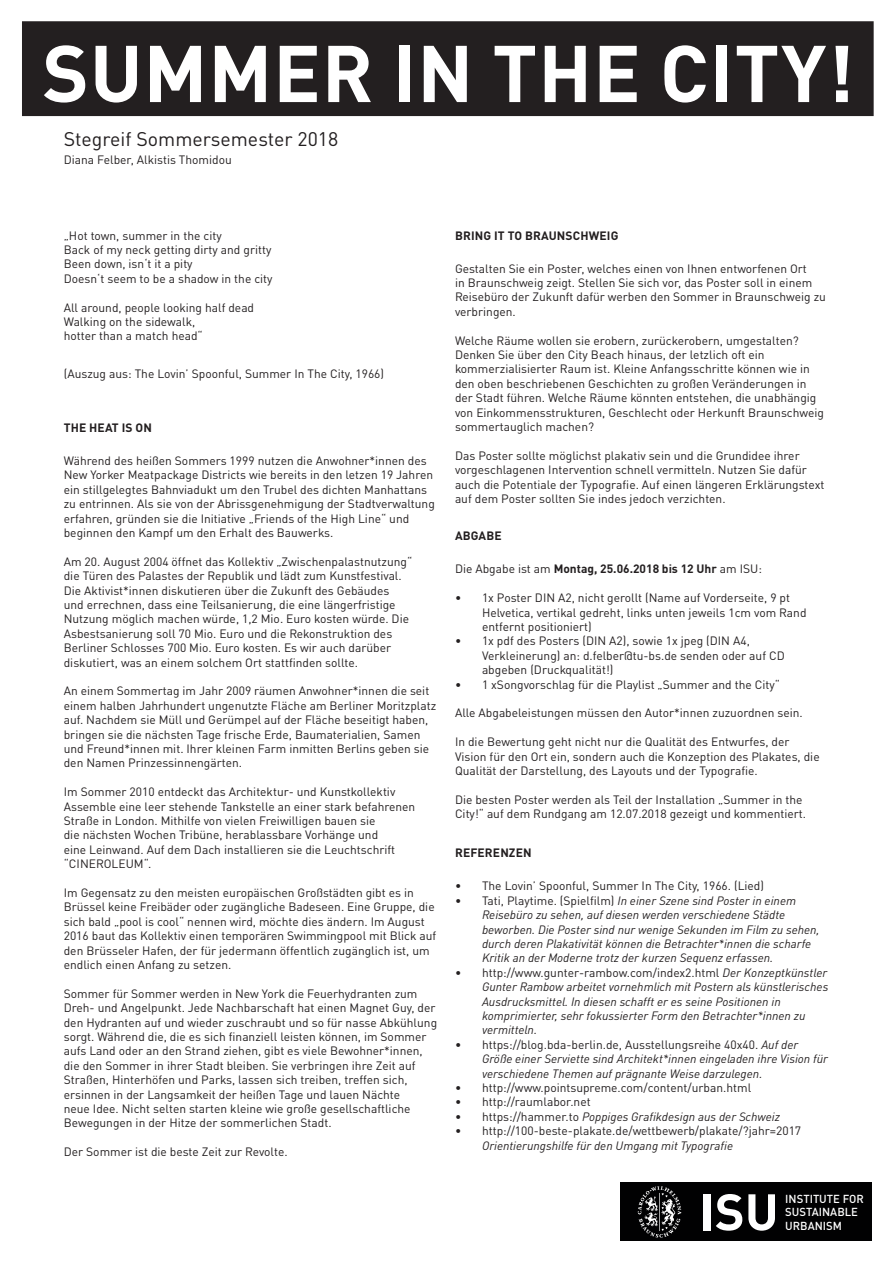
<style>
.page{position:relative;width:893px;height:1263px;background:#fff}
.page>*{position:absolute;margin:0;border:0;box-sizing:border-box;transform-origin:0 0}
.ISU_HEADER{font:700 79.05px "DINOT";letter-spacing:.01em;color:#fff}
.t1{font:700 50.7px "DIN";color:#fff}
.DIN_-_Normal{font:19.5px "DINOT";color:#231f20}
.DIN_-_Normal-2{font:12px/14.4px "DINOT";color:#231f20}
.t2{font:italic 12px/14.4px "DINOT";color:#231f20}
.ISU_Heading_3{font:12px "DINOT";color:#231f20}
.ISU_Heading_3-2{font:700 12px "DINOT";letter-spacing:.01em;color:#231f20}
.DIN_-_Normal-3{font:700 12px "DINOT";color:#231f20}
.t3{font:500 11.4px/13.8px "DIN";color:#fff}
.s1{font-weight:400}
.s2{font-style:normal}
.s3{font-style:italic}
</style>
<div class="page">
<div style="left:620px;top:1183px;width:252px;height:58px;background:#010102"></div>
<svg style="left:638px;top:1186px;width:43px;height:52px"></svg>
<div style="left:22px;top:21px;width:852px;height:95px;background:#231f20"></div>
<p class="ISU_HEADER" style="left:42px;top:22px;width:813px">SUMMER IN THE CITY!</p>
<p class="DIN_-_Normal" style="left:64px;top:126px;width:276px">Stegreif Sommersemester 2018</p>
<p class="DIN_-_Normal-2" style="left:64px;top:152px;width:170px">Diana Felber, Alkistis Thomidou</p>
<p class="DIN_-_Normal-2" style="left:64px;top:228px;width:159px">„Hot town, summer in the city</p>
<p class="DIN_-_Normal-2" style="left:64px;top:242px;width:209px">Back of my neck getting dirty and gritty</p>
<p class="DIN_-_Normal-2" style="left:64px;top:257px;width:130px">Been down, isn‘t it a pity</p>
<p class="DIN_-_Normal-2" style="left:64px;top:271px;width:210px">Doesn‘t seem to be a shadow in the city</p>
<p class="DIN_-_Normal-2" style="left:64px;top:300px;width:192px">All around, people looking half dead</p>
<p class="DIN_-_Normal-2" style="left:64px;top:314px;width:133px">Walking on the sidewalk,</p>
<p class="DIN_-_Normal-2" style="left:64px;top:329px;width:141px">hotter than a match head“</p>
<p class="ISU_Heading_3" style="left:64px;top:366px;width:322px">(Auszug aus: The Lovin’ Spoonful, Summer In The City, 1966)</p>
<p class="ISU_Heading_3-2" style="left:64px;top:420px;width:90px">THE HEAT IS ON</p>
<p class="DIN_-_Normal-2" style="left:64px;top:453px;width:373px">Während des heißen Sommers 1999 nutzen die Anwohner*innen des New Yorker Meatpackage Districts wie bereits in den letzen 19 Jahren ein stillgelegtes Bahnviadukt um den Trubel des dichten Manhattans zu entrinnen. Als sie von der Abrissgenehmigung der Stadtverwaltung erfahren, gründen sie die Initiative „Friends of the High Line“ und beginnen den Kampf um den Erhalt des Bauwerks.</p>
<p class="DIN_-_Normal-2" style="left:64px;top:554px;width:350px">Am 20. August 2004 öffnet das Kollektiv „Zwischenpalastnutzung“ die Türen des Palastes der Republik und lädt zum Kunstfestival.<br>Die Aktivist*innen diskutieren über die Zukunft des Gebäudes und errechnen, dass eine Teilsanierung, die eine längerfristige Nutzung möglich machen würde, 1,2 Mio. Euro kosten würde. Die Asbestsanierung soll 70 Mio. Euro und die Rekonstruktion des Berliner Schlosses 700 Mio. Euro kosten. Es wir auch darüber diskutiert, was an einem solchem Ort stattfinden sollte.</p>
<p class="DIN_-_Normal-2" style="left:64px;top:684px;width:374px">An einem Sommertag im Jahr 2009 räumen Anwohner*innen die seit einem halben Jahrhundert ungenutzte Fläche am Berliner Moritzplatz auf. Nachdem sie Müll und Gerümpel auf der Fläche beseitigt haben, bringen sie die nächsten Tage frische Erde, Baumaterialien, Samen und Freund*innen mit. Ihrer kleinen Farm inmitten Berlins geben sie den Namen Prinzessinnengärten.</p>
<p class="DIN_-_Normal-2" style="left:64px;top:784px;width:353px">Im Sommer 2010 entdeckt das Architektur- und Kunstkollektiv Assemble eine leer stehende Tankstelle an einer stark befahrenen Straße in London. Mithilfe von vielen Freiwilligen bauen sie<br>die nächsten Wochen Tribüne, herablassbare Vorhänge und<br>eine Leinwand. Auf dem Dach installieren sie die Leuchtschrift “CINEROLEUM“.</p>
<p class="DIN_-_Normal-2" style="left:64px;top:885px;width:374px">Im Gegensatz zu den meisten europäischen Großstädten gibt es in Brüssel keine Freibäder oder zugängliche Badeseen. Eine Gruppe, die sich bald „pool is cool“ nennen wird, möchte dies ändern. Im August 2016 baut das Kollektiv einen temporären Swimmingpool mit Blick auf den Brüsseler Hafen, der für jedermann öffentlich zugänglich ist, um endlich einen Anfang zu setzen.</p>
<p class="DIN_-_Normal-2" style="left:64px;top:986px;width:375px">Sommer für Sommer werden in New York die Feuerhydranten zum Dreh- und Angelpunkt. Jede Nachbarschaft hat einen Magnet Guy, der den Hydranten auf und wieder zuschraubt und so für nasse Abkühlung sorgt. Während die, die es sich finanziell leisten können, im Sommer aufs Land oder an den Strand ziehen, gibt es viele Bewohner*innen, die den Sommer in ihrer Stadt bleiben. Sie verbringen ihre Zeit auf Straßen, Hinterhöfen und Parks, lassen sich treiben, treffen sich, ersinnen in der Langsamkeit der heißen Tage und lauen Nächte<br>neue Idee. Nicht selten starten kleine wie große gesellschaftliche Bewegungen in der Hitze der sommerlichen Stadt.</p>
<p class="DIN_-_Normal-2" style="left:64px;top:1144px;width:225px">Der Sommer ist die beste Zeit zur Revolte.</p>
<p class="ISU_Heading_3-2" style="left:455px;top:227px;width:165px">BRING IT TO BRAUNSCHWEIG</p>
<p class="DIN_-_Normal-2" style="left:455px;top:261px;width:372px">Gestalten Sie ein Poster, welches einen von Ihnen entworfenen Ort<br>in Braunschweig zeigt. Stellen Sie sich vor, das Poster soll in einem Reisebüro der Zukunft dafür werben den Sommer in Braunschweig zu verbringen.</p>
<p class="DIN_-_Normal-2" style="left:455px;top:333px;width:371px">Welche Räume wollen sie erobern, zurückerobern, umgestalten?<br>Denken Sie über den City Beach hinaus, der letzlich oft ein kommerzialisierter Raum ist. Kleine Anfangsschritte können wie in den oben beschriebenen Geschichten zu großen Veränderungen in der Stadt führen. Welche Räume könnten entstehen, die unabhängig von Einkommensstrukturen, Geschlecht oder Herkunft Braunschweig sommertauglich machen?</p>
<p class="DIN_-_Normal-2" style="left:455px;top:448px;width:371px">Das Poster sollte möglichst plakativ sein und die Grundidee ihrer vorgeschlagenen Intervention schnell vermitteln. Nutzen Sie dafür auch die Potentiale der Typografie. Auf einen längeren Erklärungstext auf dem Poster sollten Sie indes jedoch verzichten.</p>
<p class="ISU_Heading_3-2" style="left:455px;top:528px;width:48px">ABGABE</p>
<p class="DIN_-_Normal-3" style="left:455px;top:561px;width:308px"><span class="s1">Die Abgabe ist am</span> Montag, 25.06.2018 bis 12 Uhr <span class="s1">am ISU:</span></p>
<p class="DIN_-_Normal-2" style="left:482px;top:590px;width:326px;text-indent:-27px">• 1x Poster DIN A2, nicht gerollt (Name auf Vorderseite, 9 pt<br>Helvetica, vertikal gedreht, links unten jeweils 1cm vom Rand entfernt positioniert)</p>
<p class="DIN_-_Normal-2" style="left:482px;top:634px;width:304px;text-indent:-27px">• 1x pdf des Posters (DIN A2), sowie 1x jpeg (DIN A4,<br>Verkleinerung) an: d.felber@tu-bs.de senden oder auf CD abgeben (Druckqualität!)</p>
<p class="DIN_-_Normal-2" style="left:455px;top:677px;width:327px">• 1 xSongvorschlag für die Playlist „Summer and the City“</p>
<p class="DIN_-_Normal-2" style="left:455px;top:706px;width:349px">Alle Abgabeleistungen müssen den Autor*innen zuzuordnen sein.</p>
<p class="DIN_-_Normal-2" style="left:455px;top:734px;width:366px">In die Bewertung geht nicht nur die Qualität des Entwurfes, der<br>Vision für den Ort ein, sondern auch die Konzeption des Plakates, die<br>Qualität der Darstellung, des Layouts und der Typografie.</p>
<p class="DIN_-_Normal-2" style="left:455px;top:792px;width:353px">Die besten Poster werden als Teil der Installation „Summer in the<br>City!“ auf dem Rundgang am 12.07.2018 gezeigt und kommentiert.</p>
<p class="ISU_Heading_3-2" style="left:455px;top:845px;width:78px">REFERENZEN</p>
<p class="DIN_-_Normal-2" style="left:455px;top:879px;width:311px">• The Lovin’ Spoonful, Summer In The City, 1966. (Lied)</p>
<p class="t2" style="left:482px;top:893px;width:339px;text-indent:-27px"><span class="s2">• Tati, Playtime. (Spielfilm)</span> In einer Szene sind Poster in einem Reisebüro zu sehen, auf diesen werden verschiedene Städte beworben. Die Poster sind nur wenige Sekunden im Film zu sehen, durch deren Plakativität können die Betrachter*innen die scharfe Kritik an der Moderne trotz der kurzen Sequenz erfassen.</p>
<p class="t2" style="left:482px;top:965px;width:348px;text-indent:-27px"><span class="s2">• http://www.gunter-rambow.com/index2.html</span> Der Konzeptkünstler Gunter Rambow arbeitet vornehmlich mit Postern als künstlerisches Ausdrucksmittel. In diesen schafft er es seine Positionen in komprimierter, sehr fokussierter Form den Betrachter*innen zu vermitteln.</p>
<p class="t2" style="left:482px;top:1037px;width:347px;text-indent:-27px"><span class="s2">• https://blog.bda-berlin.de, Ausstellungsreihe 40x40.</span> Auf der<br>Größe einer Serviette sind Architekt*innen eingeladen ihre Vision für verschiedene Themen auf prägnante Weise darzulegen.</p>
<p class="DIN_-_Normal-2" style="left:455px;top:1080px;width:298px">• http://www.pointsupreme.com/content/urban.html</p>
<p class="DIN_-_Normal-2" style="left:455px;top:1095px;width:137px">• http://raumlabor.net</p>
<p class="t2" style="left:455px;top:1109px;width:327px"><span class="s2">• https://hammer.to</span> Poppiges Grafikdesign aus der Schweiz</p>
<p class="DIN_-_Normal-2" style="left:482px;top:1123px;width:321px;text-indent:-27px">• http://100-beste-plakate.de/wettbewerb/plakate/?jahr=2017<br><span class="s3">Orientierungshilfe für den Umgang mit Typografie</span></p>
<h2 class="t1" style="left:699px;top:1179px;width:81px">ISU</h2>
<p class="t3" style="left:785px;top:1191px;width:80px">INSTITUTE FOR<br>SUSTAINABLE</p>
<p class="t3" style="left:785px;top:1219px;width:58px">URBANISM</p>
</div>
